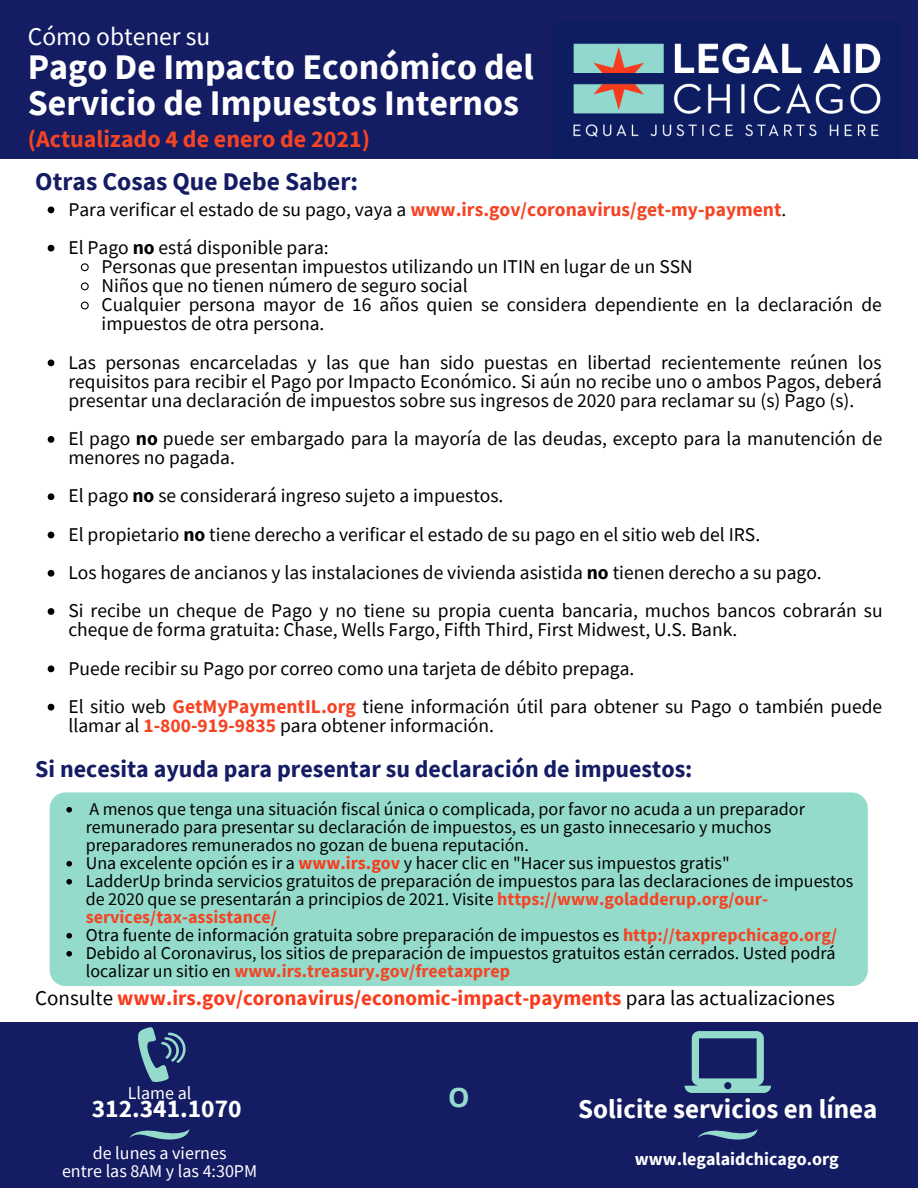
<style>
.page{position:relative;width:918px;height:1188px;background:#fff}
.page>*{position:absolute;margin:0;border:0;box-sizing:border-box;transform-origin:0 0}
.t1{font:700 36px/36px "Source Sans Pro";color:#fff}
.t2{font:700 27px "Source Sans Pro";color:#fff}
.t3{font:700 27px "Open Sans";color:#94dbcb}
.t4{font:700 25.5px "Source Sans Pro";color:#141c64}
.t5{font:25.5px "Source Sans Pro";color:#fff}
.t6{font:700 25.5px "Source Sans Pro";color:#fff}
.t7{font:700 24px "Source Sans Pro";color:#141c64}
.t8{font:700 24px "Source Sans Pro";color:#f44424}
.t9{font:700 21px "Source Sans Pro";color:#f83b1d}
.t10{font:19.5px/19.2px "Source Sans Pro";color:#000}
.t11{font:700 19.5px "Source Sans Pro";color:#f44424}
.t12{font:18px/18px "Source Sans Pro";color:#000}
.t13{font:18px "Source Sans Pro";color:#fff}
.t14{font:700 18px "Source Sans Pro";color:#fff}
.s1{font-weight:400;color:#000}
.s2{font-weight:700}
.s3{font-weight:700;color:#f44424}
.s4{font-weight:700;color:#f83b1d}
</style>
<div class="page">
<div style="left:0;top:1022px;width:918px;height:166px;background:#141c64"></div>
<svg style="left:138px;top:1027px;width:48px;height:55px"></svg>
<svg style="left:129px;top:1129px;width:61px;height:11px"></svg>
<svg style="left:685px;top:1031px;width:86px;height:62px"></svg>
<svg style="left:698px;top:1129px;width:60px;height:11px"></svg>
<div style="left:0;top:0;width:918px;height:159px;background:#141c64"></div>
<img style="left:573px;top:43px;width:308px;height:94px">
<svg style="left:48px;top:207px;width:6px;height:6px"></svg>
<svg style="left:48px;top:245px;width:6px;height:7px"></svg>
<svg style="left:80px;top:263px;width:9px;height:9px"></svg>
<svg style="left:80px;top:282px;width:9px;height:9px"></svg>
<svg style="left:80px;top:301px;width:9px;height:9px"></svg>
<svg style="left:48px;top:360px;width:6px;height:6px"></svg>
<svg style="left:48px;top:436px;width:6px;height:7px"></svg>
<svg style="left:48px;top:493px;width:6px;height:7px"></svg>
<svg style="left:48px;top:532px;width:6px;height:6px"></svg>
<svg style="left:48px;top:570px;width:6px;height:7px"></svg>
<svg style="left:48px;top:608px;width:6px;height:7px"></svg>
<svg style="left:48px;top:666px;width:6px;height:6px"></svg>
<svg style="left:48px;top:704px;width:6px;height:7px"></svg>
<div style="left:50px;top:792px;width:818px;height:194px;background:#94dbcb;border-radius:16px"></div>
<svg style="left:66px;top:807px;width:6px;height:6px"></svg>
<svg style="left:66px;top:861px;width:6px;height:6px"></svg>
<svg style="left:66px;top:879px;width:6px;height:6px"></svg>
<svg style="left:66px;top:933px;width:6px;height:6px"></svg>
<svg style="left:66px;top:951px;width:6px;height:6px"></svg>
<p class="t5" style="left:28px;top:20px;width:184px">Cómo obtener su</p>
<p class="t1" style="left:28px;top:48px;width:508px">Pago De Impacto Económico del<br>Servicio de Impuestos Internos</p>
<p class="t8" style="left:28px;top:123px;width:344px">(Actualizado 4 de enero de 2021)</p>
<p class="t4" style="left:35px;top:165px;width:324px">Otras Cosas Que Debe Saber:</p>
<p class="t11" style="left:68px;top:196px;width:720px"><span class="s1">Para verificar el estado de su pago, vaya a</span> www.irs.gov/coronavirus/get-my-payment<span class="s1">.</span></p>
<p class="t10" style="left:68px;top:237px;width:262px">El Pago <span class="s2">no</span> está disponible para:</p>
<p class="t10" style="left:102px;top:256px;width:593px">Personas que presentan impuestos utilizando un ITIN en lugar de un SSN</p>
<p class="t10" style="left:102px;top:275px;width:368px">Niños que no tienen número de seguro social</p>
<p class="t10" style="left:102px;top:295px;width:782px">Cualquier persona mayor de 16 años quien se considera dependiente en la declaración de impuestos de otra persona.</p>
<p class="t10" style="left:68px;top:352px;width:815px;text-align:justify">Las personas encarceladas y las que han sido puestas en libertad recientemente reúnen los requisitos para recibir el Pago por Impacto Económico. Si aún no recibe uno o ambos Pagos, deberá presentar una declaración de impuestos sobre sus ingresos de 2020 para reclamar su (s) Pago (s).</p>
<p class="t10" style="left:68px;top:428px;width:816px">El pago <span class="s2">no</span> puede ser embargado para la mayoría de las deudas, excepto para la manutención de menores no pagada.</p>
<p class="t10" style="left:68px;top:486px;width:437px">El pago <span class="s2">no</span> se considerará ingreso sujeto a impuestos.</p>
<p class="t10" style="left:68px;top:524px;width:693px">El propietario <span class="s2">no</span> tiene derecho a verificar el estado de su pago en el sitio web del IRS.</p>
<p class="t10" style="left:68px;top:562px;width:755px">Los hogares de ancianos y las instalaciones de vivienda asistida <span class="s2">no</span> tienen derecho a su pago.</p>
<p class="t10" style="left:68px;top:601px;width:816px">Si recibe un cheque de Pago y no tiene su propia cuenta bancaria, muchos bancos cobrarán su cheque de forma gratuita: Chase, Wells Fargo, Fifth Third, First Midwest, U.S. Bank.</p>
<p class="t10" style="left:68px;top:658px;width:567px">Puede recibir su Pago por correo como una tarjeta de débito prepaga.</p>
<p class="t10" style="left:68px;top:696px;width:815px">El sitio web <span class="s3">GetMyPaymentIL.org</span> tiene información útil para obtener su Pago o también puede llamar al <span class="s3">1-800-919-9835</span> para obtener información.</p>
<p class="t7" style="left:35px;top:753px;width:659px">Si necesita ayuda para presentar su declaración de impuestos:</p>
<p class="t12" style="left:86px;top:799px;width:721px">A menos que tenga una situación fiscal única o complicada, por favor no acuda a un preparador remunerado para presentar su declaración de impuestos, es un gasto innecesario y muchos preparadores remunerados no gozan de buena reputación.</p>
<p class="t12" style="left:86px;top:853px;width:646px">Una excelente opción es ir a <span class="s4">www.irs.gov</span> y hacer clic en "Hacer sus impuestos gratis"</p>
<p class="t12" style="left:86px;top:871px;width:769px">LadderUp brinda servicios gratuitos de preparación de impuestos para las declaraciones de impuestos de 2020 que se presentarán a principios de 2021. Visite <span class="s3">https://www.goladderup.org/our&shy;services/tax-assistance/</span></p>
<p class="t12" style="left:86px;top:925px;width:753px">Otra fuente de información gratuita sobre preparación de impuestos es <span class="s3">http://taxprepchicago.org/</span></p>
<p class="t12" style="left:86px;top:943px;width:751px">Debido al Coronavirus, los sitios de preparación de impuestos gratuitos están cerrados. Usted podrá localizar un sitio en <span class="s3">www.irs.treasury.gov/freetaxprep</span></p>
<p class="t9" style="left:35px;top:984px;width:801px"><span class="s1">Consulte</span> www.irs.gov/coronavirus/economic-impact-payments <span class="s1">para las actualizaciones</span></p>
<p class="t13" style="left:128px;top:1081px;width:65px">Llame al</p>
<p class="t6" style="left:92px;top:1092px;width:151px">312.341.1070</p>
<p class="t13" style="left:93px;top:1141px;width:135px">de lunes a viernes</p>
<p class="t13" style="left:62px;top:1159px;width:197px">entre las 8AM y las 4:30PM</p>
<p class="t3" style="left:448px;top:1078px;width:23px">O</p>
<p class="t2" style="left:578px;top:1091px;width:301px">Solicite servicios en línea</p>
<p class="t14" style="left:635px;top:1147px;width:206px">www.legalaidchicago.org</p>
</div>
